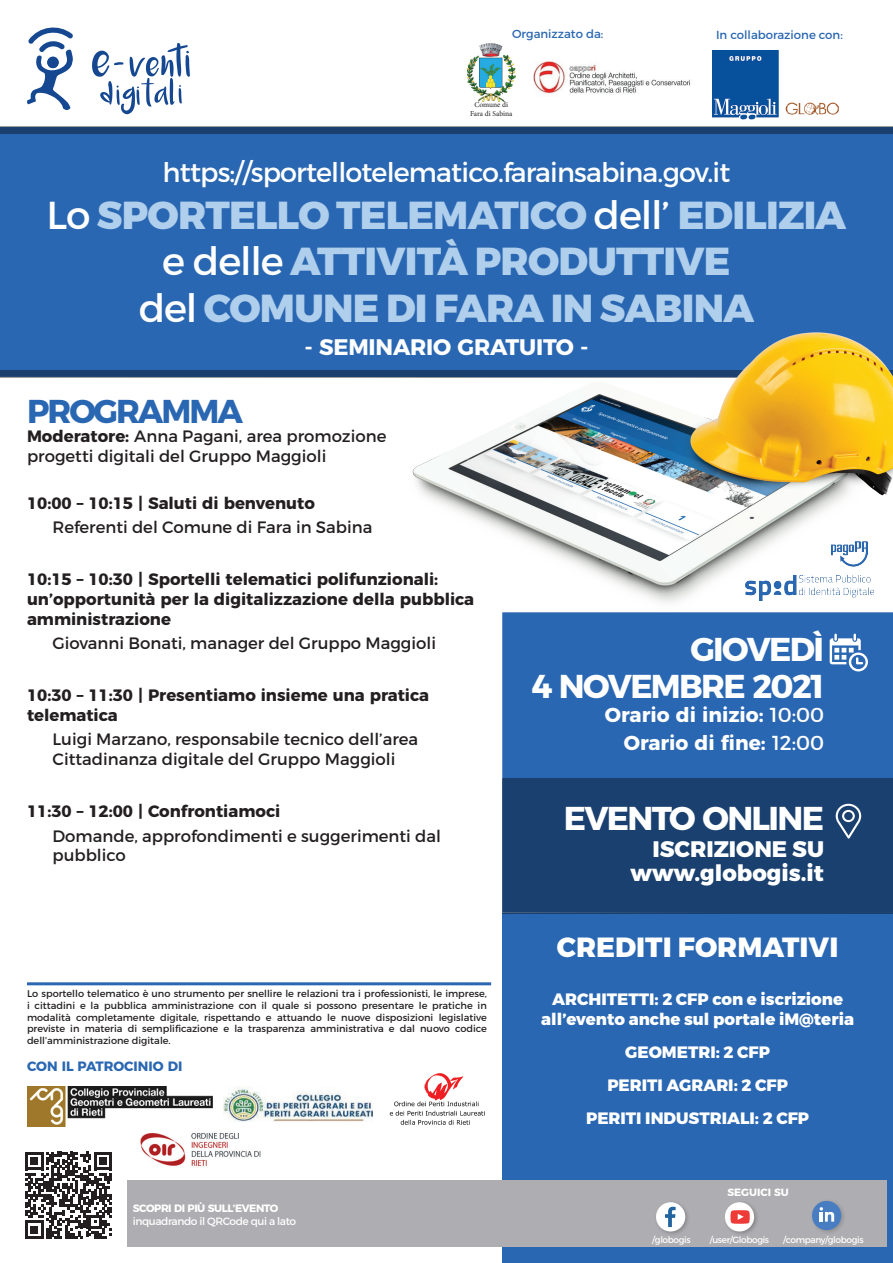
<style>
.page{position:relative;width:893px;height:1263px;background:#fff}
.page>*{position:absolute;margin:0;border:0;box-sizing:border-box;transform-origin:0 0}
.t1{font:800 39px "Montserrat";letter-spacing:-.02em;color:#b0cfec}
.t2{font:700 33px/37.5px "Montserrat";letter-spacing:-.05em;color:#fff;text-align:right}
.t3{font:700 33px "Montserrat";color:#2a67b2}
.t4{font:800 27.75px "Montserrat";color:#fff}
.t5{font:27px "Montserrat";letter-spacing:-.03em;color:#fff}
.t6{font:800 22.5px/23.2px "Montserrat";color:#fff;text-align:right}
.t7{font:700 22.5px "Montserrat";letter-spacing:-.01em;color:#fff}
.t8{font:700 20.25px/28.5px "Montserrat";color:#fff;text-align:right}
.t9{font:16.5px/19.8px "Montserrat";color:#231f20}
.t10{font:700 16.5px/19.8px "Montserrat";color:#231f20}
.t11{font:800 16.5px/33px "Montserrat";color:#fff;text-align:center}
.t12{font:700 13.5px "Montserrat";letter-spacing:-.01em;color:#2a67b2}
.t13{font:11.7px "Montserrat";color:#2a67b2}
.t14{font:10.65px "Montserrat";letter-spacing:-.04em;color:#fff}
.t15{font:700 10.65px "Montserrat";letter-spacing:-.04em;color:#fff}
.t16{font:700 10.5px "Montserrat";color:#fff}
.t17{font:9.75px/11.7px "Montserrat";color:#231f20;text-align:justify}
.t18{font:9px "Montserrat";letter-spacing:-.04em;color:#fff}
.t19{font:7.5px/9px "Minion Pro";letter-spacing:-.005em;color:#231f20;text-align:center}
.s1{font-weight:400;color:#fff}
.s2{font-weight:700}
.s3{font-weight:400}
</style>
<div class="page">
<div style="left:502px;top:913px;width:391px;height:350px;background:#2a67b2"></div>
<div style="left:502px;top:631px;width:391px;height:283px;background:#2a67b2"></div>
<div style="left:502px;top:778px;width:391px;height:135px;background:#1a406f"></div>
<div style="left:0;top:134px;width:893px;height:244px;background:#2a67b2"></div>
<div style="left:0;top:370px;width:893px;height:7px;background:#1a406f"></div>
<div style="left:127px;top:1180px;width:760px;height:67px;background:#aeadb1"></div>
<img style="left:381px;top:290px;width:512px;height:341px">
<div style="left:0;top:127px;width:893px;height:7px;background:#1a406f"></div>
<svg style="left:830px;top:634px;width:38px;height:37px"></svg>
<svg style="left:836px;top:804px;width:25px;height:34px"></svg>
<hr style="left:27px;top:982px;width:464px;height:3px;background:#2a67b2">
<img style="left:831px;top:540px;width:37px;height:27px">
<img style="left:746px;top:576px;width:127px;height:25px">
<div style="left:653px;top:1199px;width:106px;height:38px;background:#231f20;opacity:.28"></div>
<div style="left:656px;top:1202px;width:29px;height:29px;background:#fff;border-radius:50%"></div>
<svg style="left:665px;top:1207px;width:11px;height:20px"></svg>
<div style="left:725px;top:1202px;width:29px;height:29px;background:#fff;border-radius:50%"></div>
<svg style="left:730px;top:1210px;width:20px;height:14px"></svg>
<div style="left:809px;top:1198px;width:38px;height:37px;background:#231f20;opacity:.2"></div>
<div style="left:812px;top:1201px;width:29px;height:29px;background:#487ec1;border-radius:50%"></div>
<svg style="left:819px;top:1207px;width:15px;height:14px"></svg>
<svg style="left:92px;top:43px;width:98px;height:71px"></svg>
<svg style="left:27px;top:27px;width:46px;height:83px"></svg>
<img style="left:712px;top:50px;width:127px;height:69px">
<img style="left:467px;top:43px;width:48px;height:59px">
<img style="left:533px;top:62px;width:157px;height:32px">
<img style="left:27px;top:1086px;width:186px;height:41px">
<svg style="left:25px;top:1152px;width:87px;height:87px"></svg>
<img style="left:223px;top:1086px;width:150px;height:36px">
<img style="left:389px;top:1073px;width:96px;height:52px">
<img style="left:133px;top:1125px;width:128px;height:41px">
<p class="t13" style="left:512px;top:27px;width:93px">Organizzato da:</p>
<p class="t13" style="left:716px;top:28px;width:128px">In collaborazione con:</p>
<p class="t19" style="left:470px;top:100px;width:44px">Comune di<br>Fara di Sabina</p>
<h3 class="t5" style="left:163px;top:156px;width:569px">https://sportellotelematico.farainsabina.gov.it</h3>
<h1 class="t1" style="left:47px;top:191px;width:495px"><span class="s1">Lo</span> sportello telematico</h1>
<h1 class="t1" style="left:594px;top:191px;width:254px"><span class="s1">dell’</span> EDILIZIA</h1>
<h1 class="t1" style="left:162px;top:237px;width:368px"><span class="s1">e delle</span> attività produ</h1>
<h1 class="t1" style="left:616px;top:237px;width:112px">ttive</h1>
<h1 class="t1" style="left:139px;top:284px;width:184px"><span class="s1">del</span> Comune</h1>
<h1 class="t1" style="left:386px;top:284px;width:370px">di Fara in Sabina</h1>
<h3 class="t7" style="left:304px;top:328px;width:45px">- SEMIN</h3>
<h3 class="t7" style="left:393px;top:328px;width:32px">ARIO</h3>
<h3 class="t7" style="left:458px;top:328px;width:133px">GRATUITO -</h3>
<h2 class="t3" style="left:27px;top:384px;width:217px">PROGRAMMA</h2>
<h3 class="t9" style="left:27px;top:427px;width:361px"><span class="s2">Moderatore:</span> Anna Pagani, area promozione progetti digitali del Gruppo Maggioli</h3>
<h3 class="t10" style="left:27px;top:492px;width:289px">10:00 – 10:15 | Saluti di benvenuto</h3>
<h3 class="t9" style="left:53px;top:517px;width:321px">Referenti del Comune di Fara in Sabina</h3>
<h3 class="t10" style="left:27px;top:568px;width:449px">10:15 – 10:30 | Sportelli telematici polifunzionali: un’opportunità per la digitalizzazione della pubblica amministrazione</h3>
<h3 class="t9" style="left:53px;top:633px;width:385px">Giovanni Bonati, manager del Gruppo Maggioli</h3>
<h3 class="t10" style="left:27px;top:684px;width:404px">10:30 – 11:30 | Presentiamo insieme una pratica telematica</h3>
<h3 class="t9" style="left:53px;top:729px;width:367px">Luigi Marzano, responsabile tecnico dell’area<br>Cittadinanza digitale del Gruppo Maggioli</h3>
<h3 class="t10" style="left:27px;top:800px;width:255px">11:30 – 12:00 | Confrontiamoci</h3>
<h3 class="t9" style="left:53px;top:826px;width:390px">Domande, approfondimenti e suggerimenti dal pubblico</h3>
<p class="t17" style="left:27px;top:988px;width:461px">Lo sportello telematico è uno strumento per snellire le relazioni tra i professionisti, le imprese, i cittadini e la pubblica amministrazione con il quale si possono presentare le pratiche in modalità completamente digitale, rispettando e attuando le nuove disposizioni legislative previste in materia di semplificazione e la trasparenza amministrativa e dal nuovo codice dell’amministrazione digitale.</p>
<h3 class="t12" style="left:27px;top:1055px;width:115px">CON IL PATROCINIO</h3>
<h3 class="t12" style="left:168px;top:1055px;width:8px">DI</h3>
<p class="t15" style="left:133px;top:1199px;width:111px">sCOPRI DI PIÙ SULL’EVEN</p>
<p class="t15" style="left:264px;top:1199px;width:15px">TO</p>
<p class="t14" style="left:133px;top:1214px;width:165px">inquadrando il QRCode qui a lato</p>
<h2 class="t2" style="left:531px;top:628px;width:294px">Giovedì<br>4 novembre 2021</h2>
<h3 class="t8" style="left:605px;top:699px;width:221px">Orario di inizio: <span class="s3">10:00<br></span>Orario di fine: <span class="s3">12:00</span></h3>
<h2 class="t2" style="left:564px;top:797px;width:23px">EVEN</h2>
<h2 class="t2" style="left:652px;top:797px;width:135px">TO ONLINE</h2>
<h3 class="t6" style="left:631px;top:838px;width:195px">ISCRIZIONE SU www.globogis.it</h3>
<h3 class="t4" style="left:557px;top:930px;width:202px">CREDITI FORMAT</h3>
<h3 class="t4" style="left:799px;top:930px;width:40px">IVI</h3>
<h3 class="t11" style="left:541px;top:990px;width:314px;line-height:19.8px">ARCHITETTI: 2 CFP con e iscrizione all’evento anche sul portale iM@teria</h3>
<h3 class="t11" style="left:586px;top:1036px;width:223px">GEOMETRI: 2 CFP<br>PERITI AGRARI: 2 CFP<br>PERITI INDUSTRIALI: 2 CFP</h3>
<p class="t16" style="left:727px;top:1184px;width:63px">SEGUICI SU</p>
<p class="t18" style="left:652px;top:1234px;width:40px">/globogis</p>
<p class="t18" style="left:710px;top:1234px;width:61px">/user/Globogis</p>
<p class="t18" style="left:783px;top:1234px;width:82px">/company/globogis</p>
</div>
